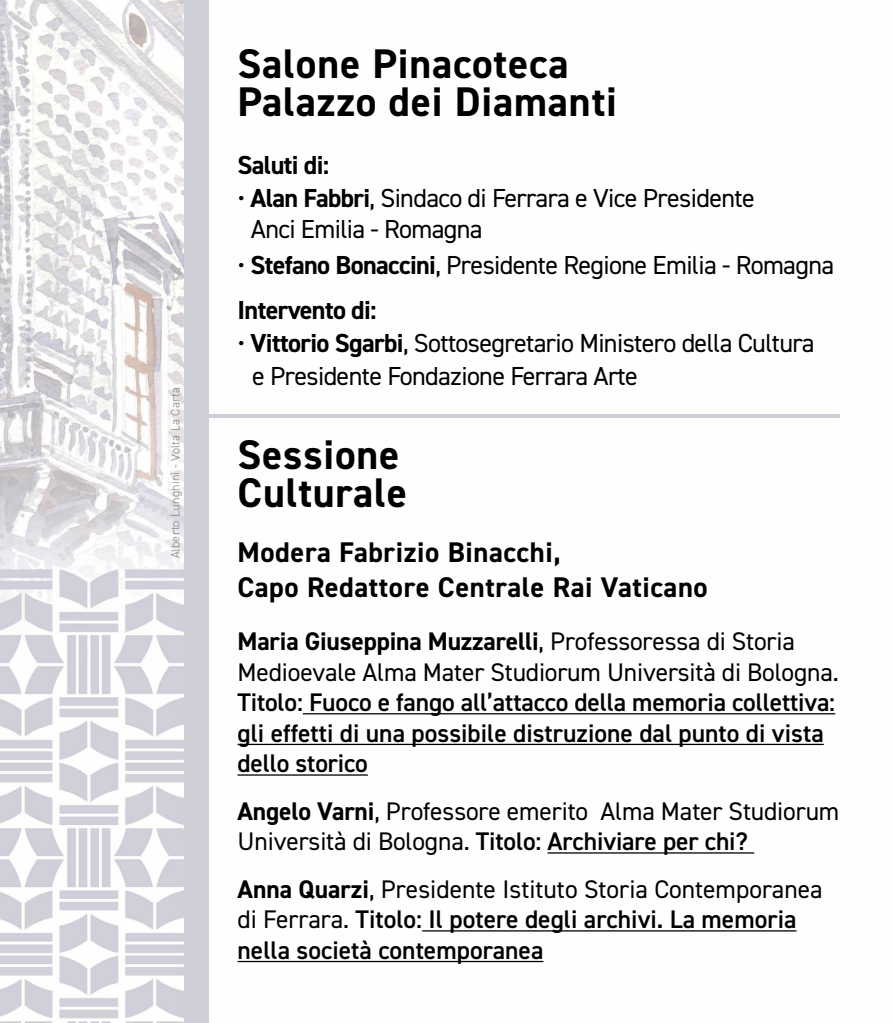
<style>
.page{position:relative;width:893px;height:1023px;background:#fff}
.page>*{position:absolute;margin:0;border:0;box-sizing:border-box;transform-origin:0 0}
.t1{font:700 41.55px/37.8px "DIN2014";letter-spacing:.02em;color:#000}
.t2{font:700 28.5px/34.5px "DIN2014";letter-spacing:.02em;color:#000}
.t3{font:26.1px/31.3px "DIN2014";letter-spacing:-.025em;color:#000}
.t4{font:700 26.1px "DIN2014";letter-spacing:-.025em;color:#000}
.t5{font:600 25.5px/30.6px "DIN2014";color:#000}
.t6{font:25.5px/30.6px "DIN2014";letter-spacing:-.005em;color:#000}
.t7{font:300 12.15px "DIN2014";letter-spacing:.02em;color:#808080}
.s1{font-weight:700}
.s2{font-weight:600}
.s3{font-weight:400}
</style>
<div class="page">
<img style="left:0;top:0;width:840px;height:1022px">
<hr style="left:196px;top:414px;width:643px;height:4px;background:#cfcfd8">
<div style="left:184px;top:0;width:24px;height:1022px;background:#cfcfd8"></div>
<hr style="left:303px;top:713px;width:532px;height:1px;background:#000">
<hr style="left:237px;top:743px;width:587px;height:2px;background:#000">
<hr style="left:237px;top:774px;width:131px;height:1px;background:#000">
<hr style="left:547px;top:852px;width:207px;height:1px;background:#000">
<hr style="left:422px;top:930px;width:374px;height:1px;background:#000">
<hr style="left:237px;top:960px;width:306px;height:2px;background:#000">
<p class="t7" style="left:168px;top:558px;width:172px;rotate:-90deg">Alberto Lunghini - Volta La Carta</p>
<h1 class="t1" style="left:237px;top:44px;width:381px">Salone Pinacoteca<br>Palazzo dei Diamanti</h1>
<p class="t4" style="left:237px;top:147px;width:93px">Saluti di:</p>
<p class="t3" style="left:251px;top:181px;width:505px;text-indent:-13px">• <span class="s1">Alan Fabbri</span>, Sindaco di Ferrara e Vice Presidente<br>Anci Emilia - Romagna</p>
<p class="t3" style="left:237px;top:242px;width:598px;line-height:45px">• <span class="s1">Stefano Bonaccini</span>, Presidente Regione Emilia - Romagna<br><span class="s1">Intervento di:</span></p>
<p class="t3" style="left:252px;top:326px;width:564px;line-height:32.8px;text-indent:-15px">• <span class="s1">Vittorio Sgarbi</span>, Sottosegretario Ministero della Cultura e Presidente Fondazione Ferrara Arte</p>
<h1 class="t1" style="left:237px;top:435px;width:171px">Sessione<br>Culturale</h1>
<p class="t2" style="left:237px;top:534px;width:472px">Modera Fabrizio Binacchi,<br>Capo Redattore Centrale Rai Vaticano</p>
<p class="t6" style="left:237px;top:625px;width:603px"><span class="s1">Maria Giuseppina Muzzarelli</span>, Professoressa di Storia<br>Medioevale Alma Mater Studiorum Università di Bologna.</p>
<p class="t5" style="left:237px;top:686px;width:599px">Titolo: Fuoco e fango all’attacco della memoria collettiva: gli effetti di una possibile distruzione dal punto di vista dello storico</p>
<p class="t6" style="left:237px;top:795px;width:603px"><span class="s1">Angelo Varni</span>, Professore emerito Alma Mater Studiorum<br>Università di Bologna. <span class="s2">Titolo: Archiviare per chi?</span></p>
<p class="t5" style="left:237px;top:873px;width:587px"><span class="s1">Anna Quarzi</span><span class="s3">, Presidente Istituto Storia Contemporanea di Ferrara.</span> Titolo: Il potere degli archivi. La memoria nella società contemporanea</p>
</div>
